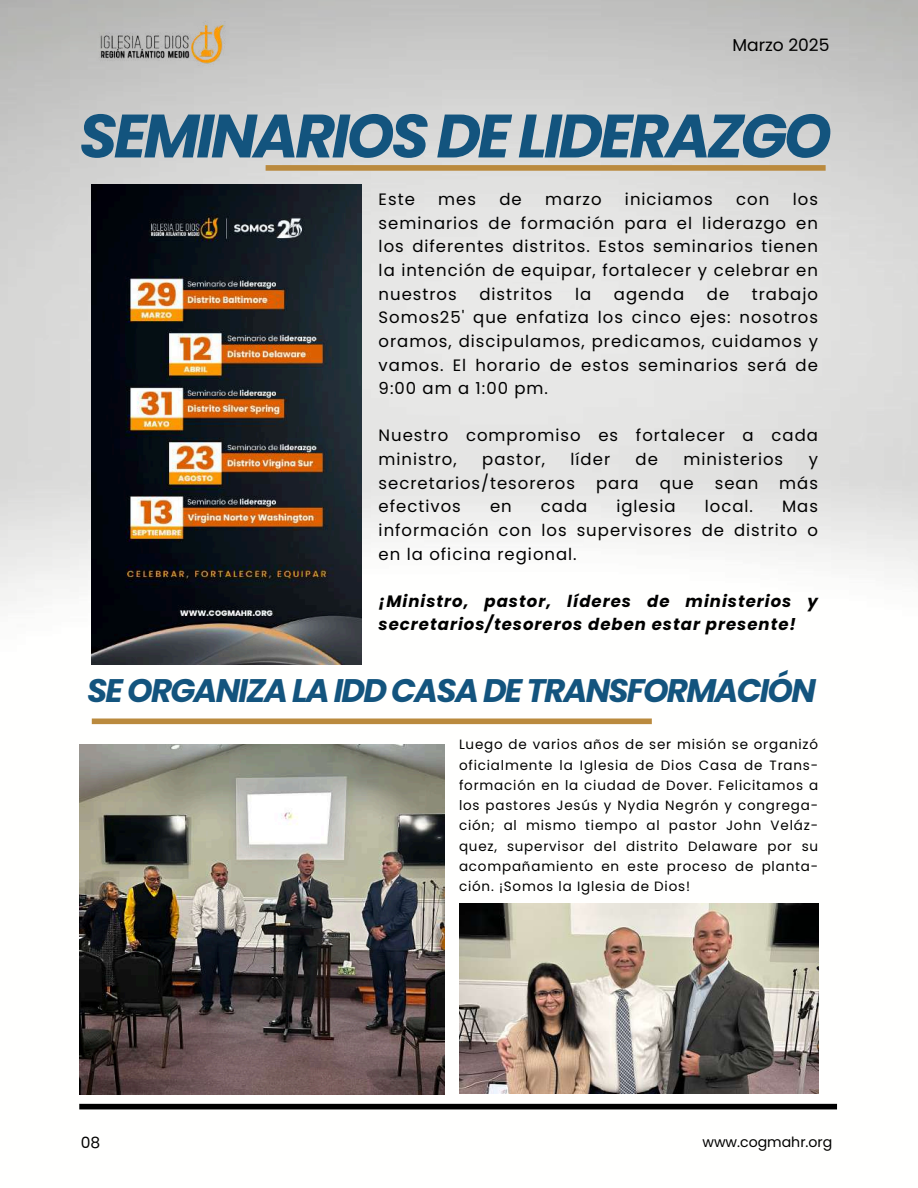
<style>
.page{position:relative;width:918px;height:1188px;background:#fff}
.page>*{position:absolute;margin:0;border:0;box-sizing:border-box;transform-origin:0 0}
.t1{font:italic 700 61.2px "Poppins";letter-spacing:-.055em;color:#13547e}
.t2{font:italic 700 32.7px "Poppins";letter-spacing:-.055em;color:#13547e}
.t3{font:17.1px "Poppins";color:#000}
.t4{font:16.5px/23.7px "Poppins";letter-spacing:.06em;color:#000;text-align:justify}
.t5{font:italic 700 16.5px/23.7px "Poppins";letter-spacing:.06em;color:#000}
.t6{font:15.45px "Poppins";color:#000}
.t7{font:14.1px "Poppins";color:#000}
.t8{font:13.5px/20.2px "Poppins";letter-spacing:.06em;color:#000;text-align:justify}
</style>
<div class="page">
<img style="left:0;top:0;width:918px;height:1110px">
<div style="left:266px;top:165px;width:560px;height:6px;background:#ba8a3e"></div>
<img style="left:87px;top:17px;width:151px;height:66px">
<div style="left:92px;top:719px;width:560px;height:5px;background:#ba8a3e"></div>
<img style="left:79px;top:744px;width:366px;height:350px">
<img style="left:459px;top:904px;width:360px;height:190px">
<img style="left:92px;top:184px;width:270px;height:481px">
<div style="left:79px;top:1104px;width:758px;height:5px;background:#000"></div>
<p class="t3" style="left:732px;top:33px;width:99px">Marzo 2025</p>
<h1 class="t1" style="left:79px;top:93px;width:754px">SEMINARIOS DE LIDERAZGO</h1>
<p class="t4" style="left:379px;top:188px;width:38px">Este</p>
<p class="t4" style="left:438px;top:188px;width:39px">mes</p>
<p class="t4" style="left:500px;top:188px;width:24px">de</p>
<p class="t4" style="left:545px;top:188px;width:58px">marzo</p>
<p class="t4" style="left:625px;top:188px;width:89px">iniciamos</p>
<p class="t4" style="left:736px;top:188px;width:35px">con</p>
<p class="t4" style="left:379px;top:188px;width:441px;text-indent:414px">los seminarios de formación para el liderazgo en los diferentes distritos. Estos seminarios tienen la intención de equipar, fortalecer y celebrar en nuestros</p>
<p class="t4" style="left:379px;top:282px;width:441px;text-indent:373px">trabajo Somos25' que enfatiza los cinco ejes: nosotros oramos, discipulamos, predicamos, cuidamos y vamos. El horario de estos seminarios será de 9:00 am a 1:00 pm.</p>
<p class="t4" style="left:379px;top:424px;width:441px">Nuestro compromiso es fortalecer a cada ministro,</p>
<p class="t4" style="left:479px;top:282px;width:75px">distritos</p>
<p class="t4" style="left:575px;top:282px;width:18px">la</p>
<p class="t4" style="left:614px;top:282px;width:72px">agenda</p>
<p class="t4" style="left:707px;top:282px;width:24px">de</p>
<p class="t4" style="left:482px;top:447px;width:64px">pastor,</p>
<p class="t4" style="left:571px;top:447px;width:41px">líder</p>
<p class="t4" style="left:636px;top:447px;width:24px">de</p>
<p class="t4" style="left:683px;top:447px;width:101px">ministerios</p>
<p class="t4" style="left:809px;top:447px;width:11px">y</p>
<p class="t4" style="left:379px;top:471px;width:198px">secretarios/tesoreros</p>
<p class="t4" style="left:596px;top:471px;width:44px">para</p>
<p class="t4" style="left:660px;top:471px;width:35px">que</p>
<p class="t4" style="left:715px;top:471px;width:45px">sean</p>
<p class="t4" style="left:779px;top:471px;width:40px">más</p>
<p class="t4" style="left:379px;top:495px;width:84px">efectivos</p>
<p class="t4" style="left:490px;top:495px;width:23px">en</p>
<p class="t4" style="left:541px;top:495px;width:48px">cada</p>
<p class="t4" style="left:616px;top:495px;width:61px">iglesia</p>
<p class="t4" style="left:705px;top:495px;width:50px">local.</p>
<p class="t4" style="left:379px;top:495px;width:441px;text-indent:403px">Mas información con los supervisores de distrito o en la oficina regional.</p>
<p class="t5" style="left:379px;top:589px;width:441px">¡Ministro, pastor, líderes de ministerios y secretarios/tesoreros deben estar presente!</p>
<h2 class="t2" style="left:87px;top:667px;width:730px">SE ORGANIZA LA IDD CASA DE TRANSFORMACIÓN</h2>
<p class="t8" style="left:459px;top:734px;width:361px">Luego de varios años de ser misión se organizó oficialmente la Iglesia de Dios Casa de Trans&shy;formación en la ciudad de Dover. Felicitamos a los pastores Jesús y Nydia Negrón y congrega&shy;ción; al mismo tiempo al pastor John Veláz&shy;quez, supervisor del distrito Delaware por su acompañamiento en este proceso de planta&shy;ción. ¡Somos la Iglesia de Dios!</p>
<p class="t6" style="left:81px;top:1131px;width:21px">08</p>
<p class="t7" style="left:702px;top:1133px;width:131px">www.cogmahr.org</p>
</div>
